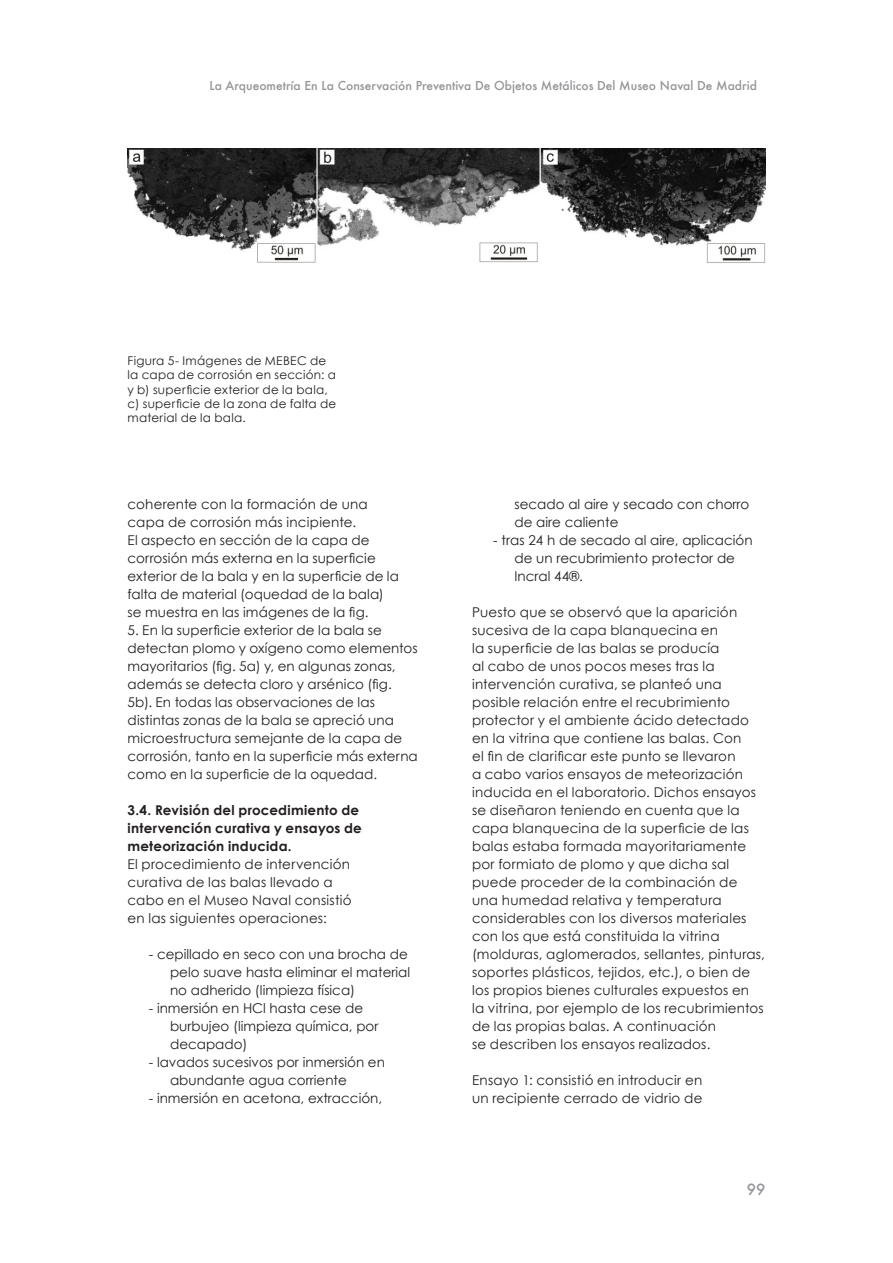
<style>
.page{position:relative;width:893px;height:1263px;background:#fff}
.page>*{position:absolute;margin:0;border:0;box-sizing:border-box;transform-origin:0 0}
.t1{font:500 15px "Futura";color:#939598}
._4__texto_normal{font:13.5px/18px "Century Gothic";letter-spacing:.015em;color:#231f20}
._4__texto_pontos{font:13.5px/18px "Century Gothic";color:#231f20}
._4__Titulo_N1{font:700 13.5px/18px "Century Gothic";letter-spacing:.015em;color:#231f20}
._6__Legenda{font:12px/14.4px "Century Gothic";letter-spacing:.02em;color:#231f20}
.t2{font:500 12px "Futura";color:#939598}
</style>
<div class="page">
<img style="left:128px;top:149px;width:637px;height:114px">
<p class="t2" style="left:209px;top:77px;width:549px">La Arqueometría En La Conservación Preventiva De Objetos Metálicos Del Museo Naval De Madrid</p>
<p class="_6__Legenda" style="left:128px;top:353px;width:210px">Figura 5- Imágenes de MEBEC de la capa de corrosión en sección: a y b) superficie exterior de la bala, c) superficie de la zona de falta de material de la bala.</p>
<p class="_4__texto_normal" style="left:128px;top:495px;width:242px">coherente con la formación de una capa de corrosión más incipiente.</p>
<p class="_4__texto_normal" style="left:128px;top:531px;width:273px">El aspecto en sección de la capa de corrosión más externa en la superficie exterior de la bala y en la superficie de la falta de material (oquedad de la bala) se muestra en las imágenes de la fig.</p>
<p class="_4__texto_normal" style="left:128px;top:621px;width:292px">5. En la superficie exterior de la bala se detectan plomo y oxígeno como elementos mayoritarios (fig. 5a) y, en algunas zonas, además se detecta cloro y arsénico (fig.<br>5b). En todas las observaciones de las distintas zonas de la bala se apreció una microestructura semejante de la capa de corrosión, tanto en la superficie más externa como en la superficie de la oquedad.</p>
<p class="_4__Titulo_N1" style="left:128px;top:801px;width:236px">3.4. Revisión del procedimiento de intervención curativa y ensayos de meteorización inducida.</p>
<p class="_4__texto_normal" style="left:128px;top:855px;width:226px">El procedimiento de intervención curativa de las balas llevado a cabo en el Museo Naval consistió en las siguientes operaciones:</p>
<p class="_4__texto_pontos" style="left:170px;top:945px;width:242px;text-indent:-21px">- cepillado en seco con una brocha de pelo suave hasta eliminar el material no adherido (limpieza física)</p>
<p class="_4__texto_pontos" style="left:170px;top:999px;width:210px;text-indent:-21px">- inmersión en HCl hasta cese de burbujeo (limpieza química, por decapado)</p>
<p class="_4__texto_pontos" style="left:170px;top:1053px;width:216px;text-indent:-21px">- lavados sucesivos por inmersión en abundante agua corriente</p>
<p class="_4__texto_pontos" style="left:149px;top:1089px;width:235px">- inmersión en acetona, extracción,</p>
<p class="_4__texto_pontos" style="left:514px;top:495px;width:236px">secado al aire y secado con chorro de aire caliente</p>
<p class="_4__texto_pontos" style="left:514px;top:531px;width:240px;text-indent:-21px">- tras 24 h de secado al aire, aplicación de un recubrimiento protector de<br>Incral 44®.</p>
<p class="_4__texto_normal" style="left:472px;top:603px;width:294px">Puesto que se observó que la aparición sucesiva de la capa blanquecina en<br>la superficie de las balas se producía<br>al cabo de unos pocos meses tras la intervención curativa, se planteó una posible relación entre el recubrimiento protector y el ambiente ácido detectado en la vitrina que contiene las balas. Con<br>el fin de clarificar este punto se llevaron<br>a cabo varios ensayos de meteorización inducida en el laboratorio. Dichos ensayos se diseñaron teniendo en cuenta que la capa blanquecina de la superficie de las balas estaba formada mayoritariamente por formiato de plomo y que dicha sal puede proceder de la combinación de una humedad relativa y temperatura considerables con los diversos materiales con los que está constituida la vitrina (molduras, aglomerados, sellantes, pinturas, soportes plásticos, tejidos, etc.), o bien de los propios bienes culturales expuestos en<br>la vitrina, por ejemplo de los recubrimientos de las propias balas. A continuación<br>se describen los ensayos realizados.</p>
<p class="_4__texto_normal" style="left:472px;top:1071px;width:232px">Ensayo 1: consistió en introducir en un recipiente cerrado de vidrio de</p>
<p class="t1" style="left:747px;top:1179px;width:20px">99</p>
</div>
